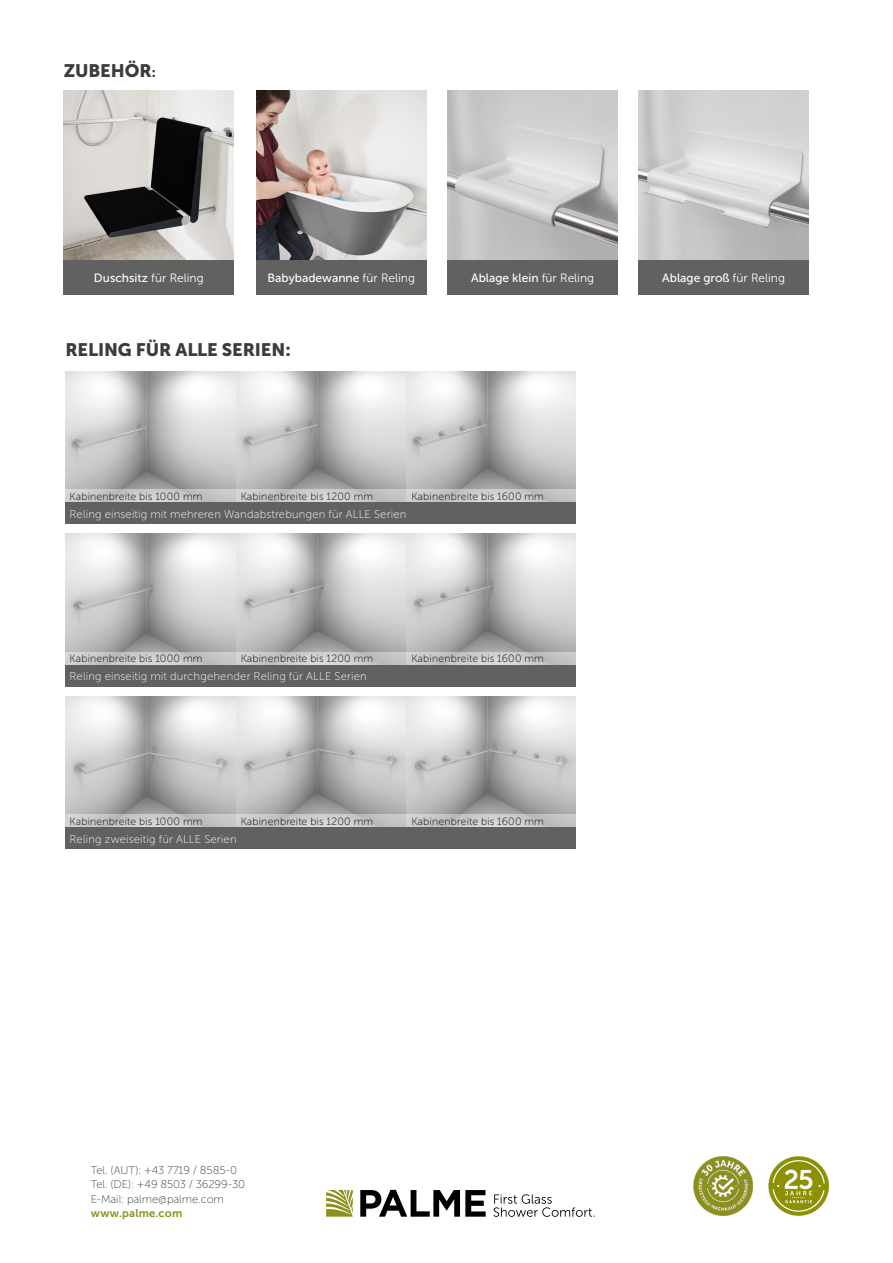
<style>
.page{position:relative;width:893px;height:1263px;background:#fff}
.page>*{position:absolute;margin:0;border:0;box-sizing:border-box;transform-origin:0 0}
.t1{font:18px "Museo Sans 900";letter-spacing:-.005em;color:#3c3c3b}
.t2{font:12px "Museo Sans 500";color:#fff}
.t3{font:11.25px "Museo Sans 100";letter-spacing:.015em;color:#fff}
.t4{font:11.25px/14.2px "Museo Sans 100";letter-spacing:-.005em;color:#3c3c3b}
.t5{font:11.25px "Museo Sans 700";letter-spacing:.015em;color:#8d901d}
.t6{font:10.5px "Museo Sans 100";letter-spacing:.02em;color:#000}
.s1{font-size:13.5px}
.s2{font-family:"Museo Sans 300"}
</style>
<div class="page">
<svg style="left:360px;top:1190px;width:126px;height:27px"></svg>
<svg style="left:326px;top:1190px;width:27px;height:27px"></svg>
<svg style="left:493px;top:1194px;width:101px;height:23px"></svg>
<img style="left:768px;top:1156px;width:61px;height:60px">
<img style="left:693px;top:1156px;width:60px;height:60px">
<img style="left:407px;top:534px;width:169px;height:118px">
<img style="left:65px;top:534px;width:340px;height:118px">
<svg style="left:65px;top:652px;width:511px;height:13px;background:#c9c9c9"></svg>
<div style="left:65px;top:665px;width:511px;height:21px;background:#616160"></div>
<img style="left:407px;top:371px;width:169px;height:118px">
<img style="left:65px;top:371px;width:340px;height:118px">
<svg style="left:65px;top:489px;width:511px;height:14px;background:#c1c1c1"></svg>
<div style="left:65px;top:503px;width:511px;height:21px;background:#616160"></div>
<img style="left:407px;top:696px;width:169px;height:118px">
<img style="left:65px;top:696px;width:340px;height:118px">
<svg style="left:65px;top:814px;width:511px;height:14px;background:#c1c1c1"></svg>
<div style="left:65px;top:828px;width:511px;height:21px;background:#616160"></div>
<img style="left:256px;top:91px;width:170px;height:170px">
<img style="left:64px;top:91px;width:170px;height:170px">
<div style="left:64px;top:261px;width:170px;height:34px;background:#616160"></div>
<div style="left:256px;top:261px;width:170px;height:34px;background:#616160"></div>
<img style="left:448px;top:91px;width:170px;height:170px">
<img style="left:639px;top:91px;width:170px;height:170px">
<div style="left:448px;top:261px;width:170px;height:34px;background:#616160"></div>
<div style="left:639px;top:261px;width:170px;height:34px;background:#616160"></div>
<h1 class="t1" style="left:64px;top:61px;width:94px">ZUBEHÖR<span class="s1">:</span></h1>
<p class="t2" style="left:94px;top:272px;width:111px">Duschsitz <span class="s2">für Reling</span></p>
<p class="t2" style="left:268px;top:272px;width:149px">Babybadewanne <span class="s2">für Reling</span></p>
<p class="t2" style="left:471px;top:272px;width:124px">Ablage klein <span class="s2">für Reling</span></p>
<p class="t2" style="left:662px;top:272px;width:124px">Ablage groß <span class="s2">für Reling</span></p>
<h1 class="t1" style="left:66px;top:340px;width:227px">RELING FÜR ALLE SERIEN:</h1>
<p class="t6" style="left:70px;top:490px;width:135px">Kabinenbreite bis 1000 mm</p>
<p class="t6" style="left:241px;top:490px;width:134px">Kabinenbreite bis 1200 mm</p>
<p class="t6" style="left:411px;top:490px;width:134px">Kabinenbreite bis 1600 mm</p>
<p class="t3" style="left:70px;top:508px;width:338px">Reling einseitig mit mehreren Wandabstrebungen für ALLE Serien</p>
<p class="t6" style="left:70px;top:653px;width:135px">Kabinenbreite bis 1000 mm</p>
<p class="t6" style="left:241px;top:653px;width:134px">Kabinenbreite bis 1200 mm</p>
<p class="t6" style="left:411px;top:653px;width:134px">Kabinenbreite bis 1600 mm</p>
<p class="t3" style="left:70px;top:670px;width:299px">Reling einseitig mit durchgehender Reling für ALLE Serien</p>
<p class="t6" style="left:70px;top:816px;width:135px">Kabinenbreite bis 1000 mm</p>
<p class="t6" style="left:241px;top:816px;width:134px">Kabinenbreite bis 1200 mm</p>
<p class="t6" style="left:411px;top:816px;width:134px">Kabinenbreite bis 1600 mm</p>
<p class="t3" style="left:70px;top:833px;width:169px">Reling zweiseitig für ALLE Serien</p>
<p class="t4" style="left:91px;top:1163px;width:156px">Tel. (AUT): +43 7719 / 8585-0<br>Tel. (DE): +49 8503 / 36299-30<br>E-Mail: palme@palme.com</p>
<p class="t5" style="left:91px;top:1207px;width:93px">www.palme.com</p>
</div>
